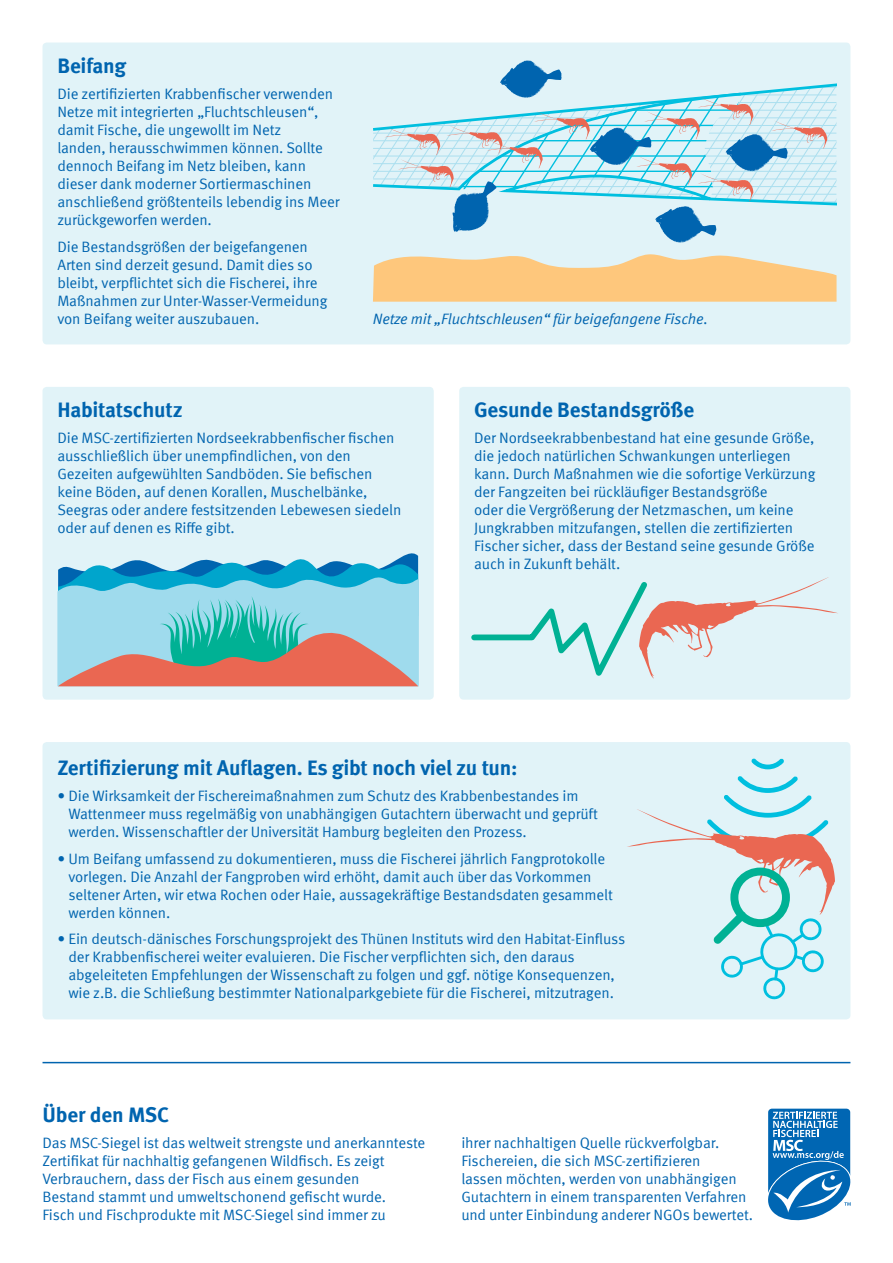
<style>
.page{position:relative;width:893px;height:1263px;background:#fff}
.page>*{position:absolute;margin:0;border:0;box-sizing:border-box;transform-origin:0 0}
.t1{font:700 21px "Meta Offc Pro";letter-spacing:-.01em;color:#0064af}
.t2{font:15px/18px "Meta Offc Pro Norm";letter-spacing:-.01em;color:#0064af}
.t3{font:15px "Meta Offc Pro Norm Ita";letter-spacing:-.01em;color:#0064af}
</style>
<div class="page">
<hr style="left:43px;top:1062px;width:807px;height:1px;background:#0064af">
<div style="left:43px;top:43px;width:807px;height:301px;background:#e1f3f8;border-radius:4px"></div>
<svg style="left:768px;top:1108px;width:83px;height:113px"></svg>
<div style="left:43px;top:742px;width:807px;height:277px;background:#e1f3f8;border-radius:4px"></div>
<svg style="left:751px;top:758px;width:33px;height:11px"></svg>
<svg style="left:627px;top:776px;width:208px;height:224px"></svg>
<svg style="left:373px;top:254px;width:463px;height:48px;background:#f9cd8f"></svg>
<svg style="left:373px;top:60px;width:463px;height:183px"></svg>
<div style="left:459px;top:387px;width:391px;height:313px;background:#e1f3f8;border-radius:4px"></div>
<div style="left:43px;top:387px;width:391px;height:313px;background:#e1f3f8;border-radius:4px"></div>
<svg style="left:471px;top:577px;width:367px;height:102px"></svg>
<svg style="left:57px;top:553px;width:362px;height:133px;background:#8cb5be"></svg>
<h1 class="t1" style="left:57px;top:49px;width:71px">Beifang</h1>
<p class="t2" style="left:57px;top:84px;width:284px">Die zertifizierten Krabbenfischer verwenden Netze mit integrierten „Fluchtschleusen“, damit Fische, die ungewollt im Netz<br>landen, herausschwimmen können. Sollte dennoch Beifang im Netz bleiben, kann dieser dank moderner Sortiermaschinen anschließend größtenteils lebendig ins Meer zurückgeworfen werden.</p>
<p class="t2" style="left:57px;top:236px;width:271px">Die Bestandsgrößen der beigefangenen Arten sind derzeit gesund. Damit dies so bleibt, verpflichtet sich die Fischerei, ihre Maßnahmen zur Unter-Wasser-Vermeidung von Beifang weiter auszubauen.</p>
<p class="t3" style="left:373px;top:307px;width:337px">Netze mit „Fluchtschleusen“ für beigefangene Fische.</p>
<h1 class="t1" style="left:57px;top:393px;width:127px">Habitatschutz</h1>
<p class="t2" style="left:57px;top:428px;width:345px">Die MSC-zertifizierten Nordseekrabbenfischer fischen ausschließlich über unempfindlichen, von den Gezeiten aufgewühlten Sandböden. Sie befischen keine Böden, auf denen Korallen, Muschelbänke, Seegras oder andere festsitzenden Lebewesen siedeln oder auf denen es Riffe gibt.</p>
<h1 class="t1" style="left:474px;top:393px;width:222px">Gesunde Bestandsgröße</h1>
<p class="t2" style="left:474px;top:428px;width:343px">Der Nordseekrabbenbestand hat eine gesunde Größe, die jedoch natürlichen Schwankungen unterliegen kann. Durch Maßnahmen wie die sofortige Verkürzung der Fangzeiten bei rückläufiger Bestandsgröße<br>oder die Vergrößerung der Netzmaschen, um keine Jungkrabben mitzufangen, stellen die zertifizierten Fischer sicher, dass der Bestand seine gesunde Größe auch in Zukunft behält.</p>
<h1 class="t1" style="left:57px;top:751px;width:462px">Zertifizierung mit Auflagen. Es gibt noch viel zu tun:</h1>
<p class="t2" style="left:68px;top:786px;width:531px;text-indent:-11px">• Die Wirksamkeit der Fischereimaßnahmen zum Schutz des Krabbenbestandes im<br>Wattenmeer muss regelmäßig von unabhängigen Gutachtern überwacht und geprüft werden. Wissenschaftler der Universität Hamburg begleiten den Prozess.</p>
<p class="t2" style="left:68px;top:849px;width:546px;text-indent:-11px">• Um Beifang umfassend zu dokumentieren, muss die Fischerei jährlich Fangprotokolle vorlegen. Die Anzahl der Fangproben wird erhöht, damit auch über das Vorkommen seltener Arten, wir etwa Rochen oder Haie, aussagekräftige Bestandsdaten gesammelt werden können.</p>
<p class="t2" style="left:68px;top:929px;width:558px;text-indent:-11px">• Ein deutsch-dänisches Forschungsprojekt des Thünen Instituts wird den Habitat-Einfluss der Krabbenfischerei weiter evaluieren. Die Fischer verpflichten sich, den daraus abgeleiteten Empfehlungen der Wissenschaft zu folgen und ggf. nötige Konsequenzen, wie z.B. die Schließung bestimmter Nationalparkgebiete für die Fischerei, mitzutragen.</p>
<h1 class="t1" style="left:43px;top:1098px;width:128px">Über den MSC</h1>
<p class="t2" style="left:43px;top:1133px;width:384px">Das MSC-Siegel ist das weltweit strengste und anerkannteste Zertifikat für nachhaltig gefangenen Wildfisch. Es zeigt Verbrauchern, dass der Fisch aus einem gesunden<br>Bestand stammt und umweltschonend gefischt wurde.<br>Fisch und Fischprodukte mit MSC-Siegel sind immer zu</p>
<p class="t2" style="left:461px;top:1133px;width:293px">ihrer nachhaltigen Quelle rückverfolgbar.<br>Fischereien, die sich MSC-zertifizieren<br>lassen möchten, werden von unabhängigen Gutachtern in einem transparenten Verfahren und unter Einbindung anderer NGOs bewertet.</p>
</div>
